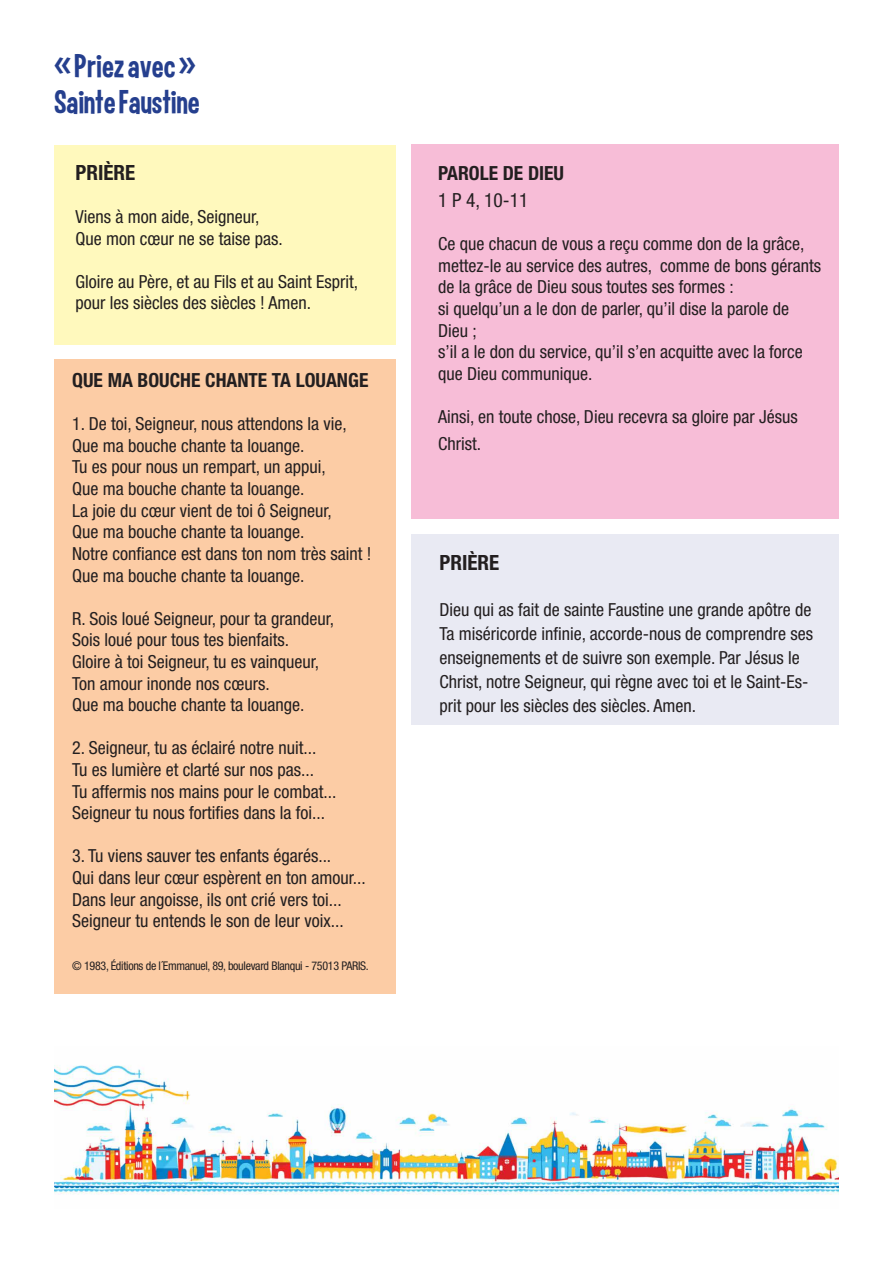
<style>
.page{position:relative;width:893px;height:1263px;background:#fff}
.page>*{position:absolute;margin:0;border:0;box-sizing:border-box;transform-origin:0 0}
.t1{font:36px "Curse Casual JVE";color:#253f8e}
.t2{font:700 condensed 21px "Helvetica Neue LT Std";color:#231f20}
.t3{font:700 condensed 19.5px "Helvetica Neue LT Std";color:#231f20}
.t4{font:condensed 19.5px "Helvetica Neue LT Std";color:#231f20}
.t5{font:condensed 18px/24px "Helvetica Neue LT Std";color:#231f20}
.t6{font:condensed 12px "Helvetica Neue LT Std";letter-spacing:-.025em;color:#231f20}
</style>
<div class="page">
<div style="left:411px;top:145px;width:428px;height:374px;background:#f7bdd7"></div>
<div style="left:54px;top:145px;width:341px;height:199px;background:#fff9bd"></div>
<div style="left:411px;top:534px;width:428px;height:190px;background:#e9eaf3"></div>
<div style="left:54px;top:359px;width:341px;height:635px;background:#fccca5"></div>
<img style="left:54px;top:1065px;width:785px;height:130px">
<p class="t1" style="left:54px;top:47px;width:143px">« Priez avec »</p>
<p class="t1" style="left:54px;top:83px;width:147px">Sainte Faustine</p>
<p class="t2" style="left:75px;top:160px;width:61px">PRIÈRE</p>
<p class="t5" style="left:75px;top:204px;width:185px">Viens à mon aide, Seigneur,</p>
<p class="t5" style="left:75px;top:226px;width:209px">Que mon cœur ne se taise pas.</p>
<p class="t5" style="left:75px;top:269px;width:284px">Gloire au Père, et au Fils et au Saint Esprit,</p>
<p class="t5" style="left:75px;top:291px;width:237px">pour les siècles des siècles ! Amen.</p>
<p class="t3" style="left:72px;top:368px;width:298px">QUE MA BOUCHE CHANTE TA LOUANGE</p>
<p class="t5" style="left:72px;top:412px;width:276px">1. De toi, Seigneur, nous attendons la vie,</p>
<p class="t5" style="left:72px;top:433px;width:234px">Que ma bouche chante ta louange.</p>
<p class="t5" style="left:72px;top:455px;width:255px">Tu es pour nous un rempart, un appui,</p>
<p class="t5" style="left:72px;top:477px;width:234px">Que ma bouche chante ta louange.</p>
<p class="t5" style="left:72px;top:498px;width:261px">La joie du cœur vient de toi ô Seigneur,</p>
<p class="t5" style="left:72px;top:520px;width:234px">Que ma bouche chante ta louange.</p>
<p class="t5" style="left:72px;top:541px;width:301px">Notre confiance est dans ton nom très saint !</p>
<p class="t5" style="left:72px;top:563px;width:234px">Que ma bouche chante ta louange.</p>
<p class="t5" style="left:72px;top:606px;width:263px">R. Sois loué Seigneur, pour ta grandeur,</p>
<p class="t5" style="left:72px;top:628px;width:218px">Sois loué pour tous tes bienfaits.</p>
<p class="t5" style="left:72px;top:649px;width:248px">Gloire à toi Seigneur, tu es vainqueur,</p>
<p class="t5" style="left:72px;top:671px;width:199px">Ton amour inonde nos cœurs.</p>
<p class="t5" style="left:72px;top:693px;width:234px">Que ma bouche chante ta louange.</p>
<p class="t5" style="left:72px;top:736px;width:246px">2. Seigneur, tu as éclairé notre nuit...</p>
<p class="t5" style="left:72px;top:757px;width:243px">Tu es lumière et clarté sur nos pas...</p>
<p class="t5" style="left:72px;top:779px;width:266px">Tu affermis nos mains pour le combat...</p>
<p class="t5" style="left:72px;top:801px;width:254px">Seigneur tu nous fortifies dans la foi...</p>
<p class="t5" style="left:72px;top:844px;width:261px">3. Tu viens sauver tes enfants égarés...</p>
<p class="t5" style="left:72px;top:865px;width:295px">Qui dans leur cœur espèrent en ton amour...</p>
<p class="t5" style="left:72px;top:887px;width:271px">Dans leur angoisse, ils ont crié vers toi...</p>
<p class="t5" style="left:72px;top:909px;width:273px">Seigneur tu entends le son de leur voix...</p>
<p class="t6" style="left:72px;top:959px;width:298px">© 1983, Éditions de l´Emmanuel, 89, boulevard Blanqui - 75013 PARIS.</p>
<p class="t3" style="left:438px;top:161px;width:128px">PAROLE DE DIEU</p>
<p class="t4" style="left:438px;top:189px;width:92px">1 P 4, 10-11</p>
<p class="t5" style="left:438px;top:232px;width:368px">Ce que chacun de vous a reçu comme don de la grâce,</p>
<p class="t5" style="left:438px;top:254px;width:384px;line-height:21.6px">mettez-le au service des autres, comme de bons gérants de la grâce de Dieu sous toutes ses formes :</p>
<p class="t5" style="left:438px;top:298px;width:353px;line-height:21.6px">si quelqu’un a le don de parler, qu’il dise la parole de<br>Dieu ;</p>
<p class="t5" style="left:438px;top:341px;width:366px;line-height:21.6px">s’il a le don du service, qu’il s’en acquitte avec la force que Dieu communique.</p>
<p class="t5" style="left:438px;top:403px;width:361px;line-height:27px">Ainsi, en toute chose, Dieu recevra sa gloire par Jésus<br>Christ.</p>
<p class="t2" style="left:439px;top:550px;width:61px">PRIÈRE</p>
<p class="t5" style="left:439px;top:597px;width:375px">Dieu qui as fait de sainte Faustine une grande apôtre de Ta miséricorde infinie, accorde-nous de comprendre ses enseignements et de suivre son exemple. Par Jésus le Christ, notre Seigneur, qui règne avec toi et le Saint-Es&shy;prit pour les siècles des siècles. Amen.</p>
</div>
